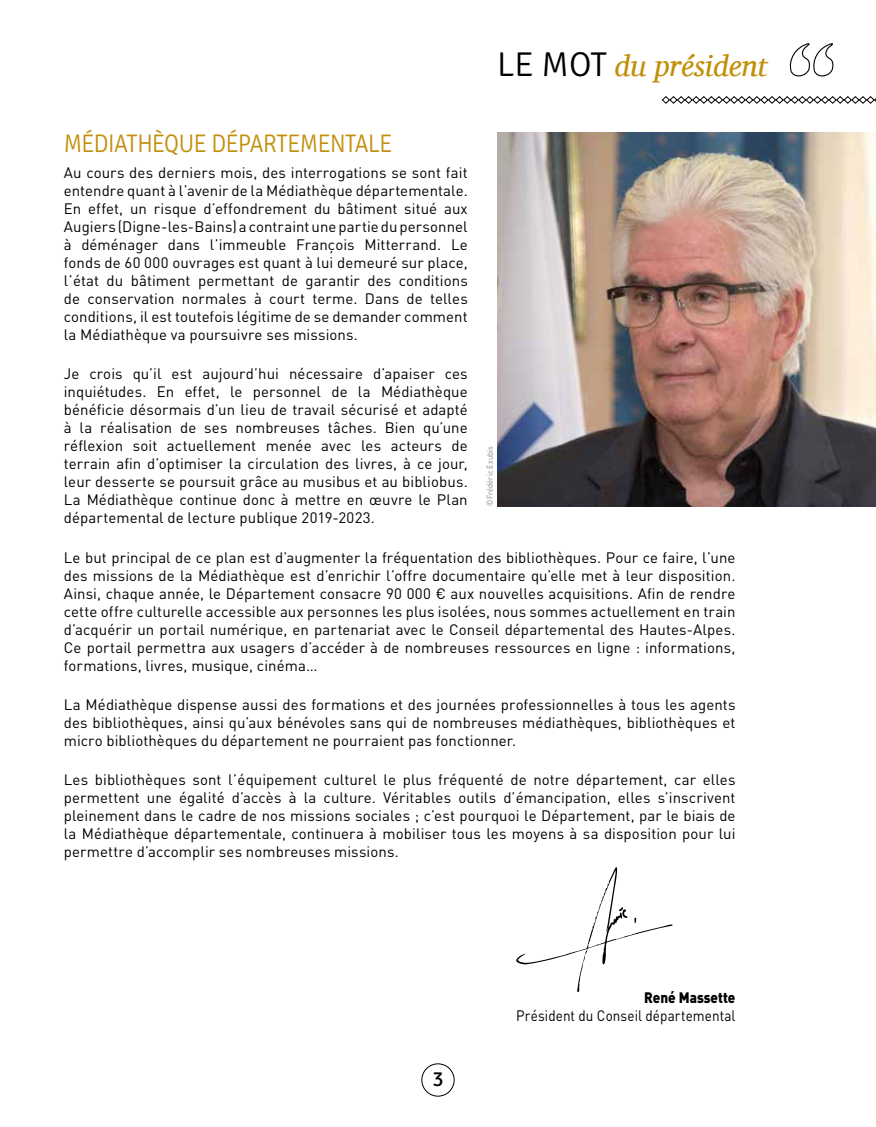
<style>
.page{position:relative;width:876px;height:1127px;background:#fff}
.page>*{position:absolute;margin:0;border:0;box-sizing:border-box;transform-origin:0 0}
.t1{font:italic 30px "Charis SIL";color:#c28f0b}
.t2{font:300 25.5px "Signika";letter-spacing:-.02em;color:#c28f0b;scale:.91 1}
.t3{font:21px "Signika";color:#000}
.t4{font:15px/18px "DINOT";letter-spacing:.005em;color:#000;text-align:justify}
.t5{font:15px "DINOT";letter-spacing:.005em;color:#000;scale:.9 1}
.t6{font:900 15px "DIN";color:#000;scale:.9 1}
.t7{font:8.25px "DIN";letter-spacing:.02em;color:#878787;scale:.9 1}
.s1{font-family:"Signika";font-weight:300;font-style:normal;font-size:34.5px;color:#000}
</style>
<div class="page">
<div style="left:421px;top:1063px;width:33px;height:33px;border:1px solid #000;border-radius:50%"></div>
<img style="left:497px;top:133px;width:379px;height:373px">
<svg style="left:516px;top:867px;width:157px;height:125px"></svg>
<svg style="left:661px;top:96px;width:215px;height:8px"></svg>
<svg style="left:789px;top:43px;width:45px;height:34px"></svg>
<h1 class="t1" style="left:497px;top:48px;width:271px"><span class="s1">LE MOT</span> du président</h1>
<h2 class="t2" style="left:64px;top:129px;width:363px">MÉDIATHÈQUE DÉPARTEMENTALE</h2>
<p class="t4" style="left:64px;top:163px;width:405px">Au cours des derniers mois, des interrogations se sont fait entendre quant à l’avenir de la Médiathèque départementale.<br>En effet, un risque d’effondrement du bâtiment situé aux Augiers (Digne-les-Bains) a contraint une partie du personnel à déménager dans l’immeuble François Mitterrand. Le fonds de 60 000 ouvrages est quant à lui demeuré sur place, l’état du bâtiment permettant de garantir des conditions de conservation normales à court terme. Dans de telles conditions, il est toutefois légitime de se demander comment la Médiathèque va poursuivre ses missions.</p>
<p class="t4" style="left:64px;top:364px;width:405px">Je crois qu’il est aujourd’hui nécessaire d’apaiser ces inquiétudes. En effet, le personnel de la Médiathèque bénéficie désormais d’un lieu de travail sécurisé et adapté à la réalisation de ses nombreuses tâches. Bien qu’une réflexion soit actuellement menée avec les acteurs de terrain afin d’optimiser la circulation des livres, à ce jour, leur desserte se poursuit grâce au musibus et au bibliobus.<br>La Médiathèque continue donc à mettre en œuvre le Plan départemental de lecture publique 2019-2023.</p>
<p class="t4" style="left:64px;top:548px;width:673px">Le but principal de ce plan est d’augmenter la fréquentation des bibliothèques. Pour ce faire, l’une des missions de la Médiathèque est d’enrichir l’offre documentaire qu’elle met à leur disposition.<br>Ainsi, chaque année, le Département consacre 90 000 € aux nouvelles acquisitions. Afin de rendre cette offre culturelle accessible aux personnes les plus isolées, nous sommes actuellement en train d’acquérir un portail numérique, en partenariat avec le Conseil départemental des Hautes-Alpes.<br>Ce portail permettra aux usagers d’accéder à de nombreuses ressources en ligne : informations, formations, livres, musique, cinéma…</p>
<p class="t4" style="left:64px;top:695px;width:673px">La Médiathèque dispense aussi des formations et des journées professionnelles à tous les agents des bibliothèques, ainsi qu’aux bénévoles sans qui de nombreuses médiathèques, bibliothèques et micro bibliothèques du département ne pourraient pas fonctionner.</p>
<p class="t4" style="left:64px;top:770px;width:673px">Les bibliothèques sont l’équipement culturel le plus fréquenté de notre département, car elles permettent une égalité d’accès à la culture. Véritables outils d’émancipation, elles s’inscrivent pleinement dans le cadre de nos missions sociales ; c’est pourquoi le Département, par le biais de la Médiathèque départementale, continuera à mobiliser tous les moyens à sa disposition pour lui permettre d’accomplir ses nombreuses missions.</p>
<p class="t7" style="left:485px;top:506px;width:68px;rotate:-90deg">©Frédéric Exubis</p>
<h3 class="t3" style="left:432px;top:1067px;width:13px">3</h3>
<p class="t6" style="left:644px;top:987px;width:103px">René Massette</p>
<p class="t5" style="left:516px;top:1005px;width:245px">Président du Conseil départemental</p>
</div>
